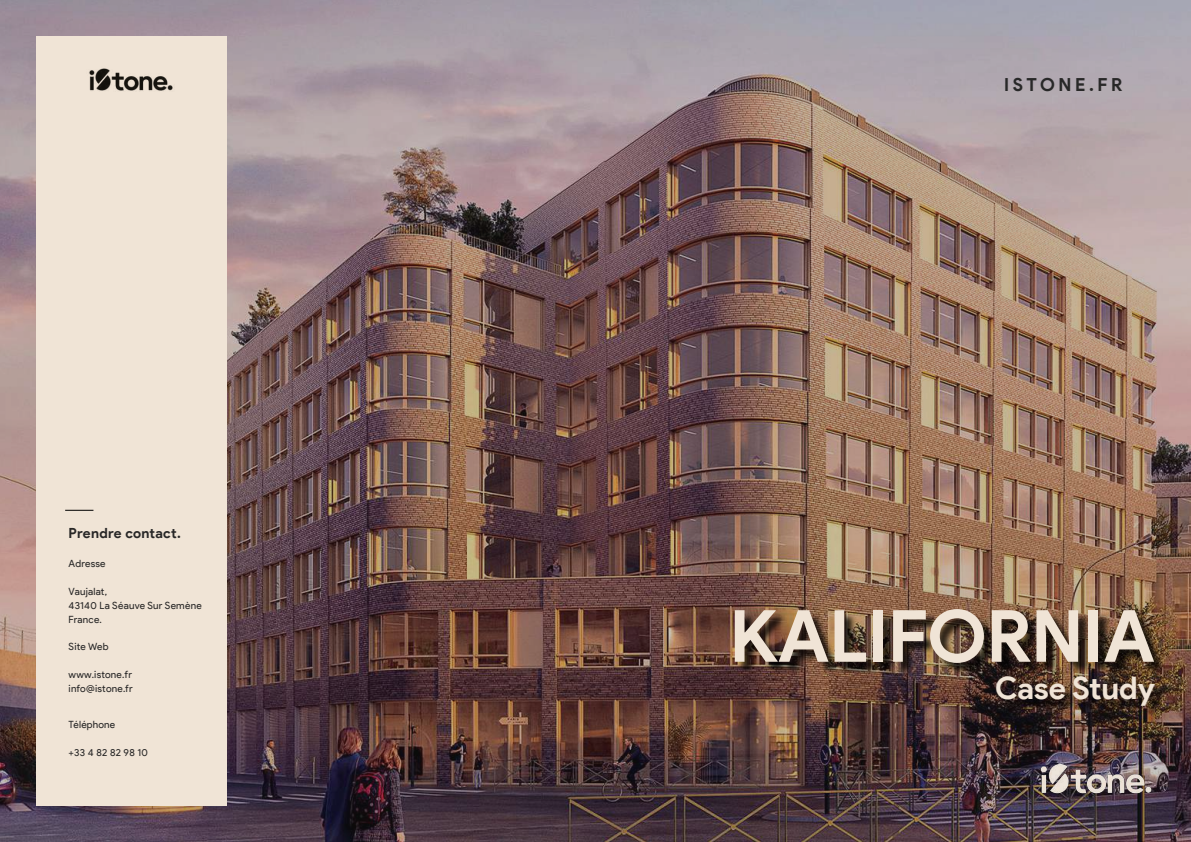
<style>
.page{position:relative;width:1191px;height:842px;background:#fff}
.page>*{position:absolute;margin:0;border:0;box-sizing:border-box;transform-origin:0 0}
.t1{font:700 72px "Product Sans";color:#f0e4d6}
.t2{font:700 31px "Product Sans";letter-spacing:-.005em;color:#f0e4d6}
.t3{font:700 18px "Product Sans";letter-spacing:.2em;color:#282828}
.t4{font:700 14px "Product Sans";letter-spacing:.02em;color:#282727}
.t5{font:10px/14px "Product Sans";letter-spacing:.025em;color:#282727}
</style>
<div class="page">
<img style="left:0;top:0;width:1191px;height:842px">
<div style="left:36px;top:36px;width:190px;height:770px;background:#f0e4d6"></div>
<img style="left:89px;top:68px;width:84px;height:23px">
<svg style="left:65px;top:510px;width:28px;height:1px"></svg>
<div style="left:736px;top:611px;width:430px;height:107px;background:#000;opacity:.75"></div>
<img style="left:1036px;top:760px;width:119px;height:38px">
<h3 class="t4" style="left:69px;top:524px;width:114px">Prendre contact.</h3>
<p class="t5" style="left:69px;top:556px;width:39px">Adresse</p>
<p class="t5" style="left:69px;top:584px;width:135px">Vaujalat,<br>43140 La Séauve Sur Semène<br>France.</p>
<p class="t5" style="left:69px;top:640px;width:41px">Site Web</p>
<p class="t5" style="left:69px;top:668px;width:66px">www.istone.fr info@istone.fr</p>
<p class="t5" style="left:69px;top:718px;width:48px">Téléphone</p>
<p class="t5" style="left:69px;top:746px;width:81px">+33 4 82 82 98 10</p>
<h3 class="t3" style="left:1004px;top:74px;width:120px">ISTONE.FR</h3>
<h1 class="t1" style="left:729px;top:592px;width:427px">KALIFORNIA</h1>
<h2 class="t2" style="left:995px;top:669px;width:161px">Case Study</h2>
</div>
